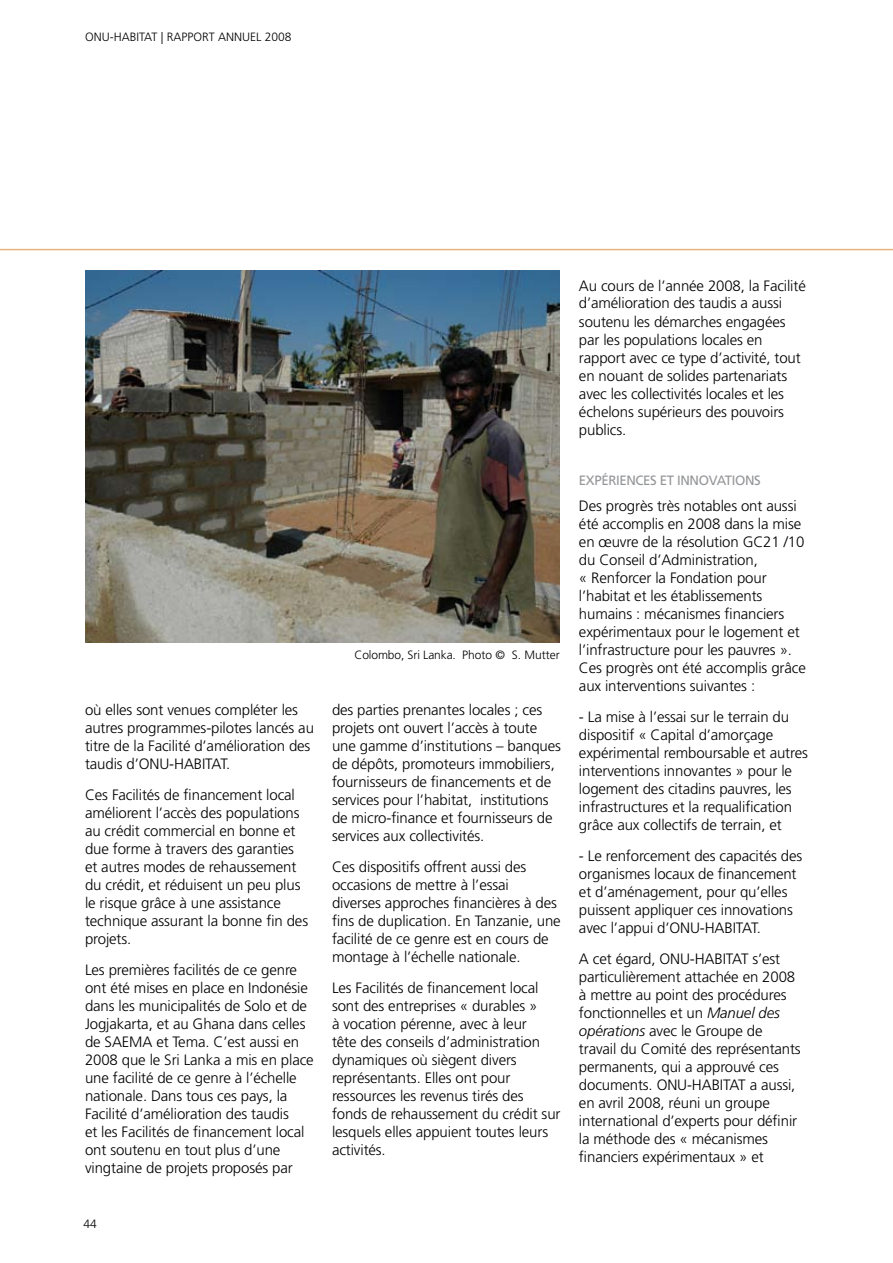
<style>
.page{position:relative;width:893px;height:1263px;background:#fff}
.page>*{position:absolute;margin:0;border:0;box-sizing:border-box;transform-origin:0 0}
.t1{font:300 15px/18px "Frutiger";letter-spacing:-.01em;color:#000}
.t2{font:13.5px "Frutiger";letter-spacing:-.03em;color:#939598}
.t3{font:300 12px "Frutiger";color:#000}
.s1{font-style:italic}
</style>
<div class="page">
<hr style="left:0;top:249px;width:893px;height:1px;background:#e6b37d">
<img style="left:85px;top:271px;width:475px;height:371px">
<p class="t3" style="left:85px;top:30px;width:208px">ONU-habitat | RAPPORT ANNUEL 2008</p>
<p class="t1" style="left:85px;top:701px;width:230px">où elles sont venues compléter les autres programmes-pilotes lancés au titre de la Facilité d’amélioration des taudis d’ONU-HABITAT</p>
<p class="t1" style="left:85px;top:749px;width:211px;line-height:30.8px;text-indent:141px">.<br>Ces Facilités de financement local</p>
<p class="t1" style="left:85px;top:804px;width:225px">améliorent l’accès des populations au crédit commercial en bonne et due forme à travers des garanties et autres modes de rehaussement du crédit, et réduisent un peu plus le risque grâce à une assistance technique assurant la bonne fin des projets.</p>
<p class="t1" style="left:85px;top:961px;width:230px">Les premières facilités de ce genre ont été mises en place en Indonésie dans les municipalités de Solo et de Jogjakarta, et au Ghana dans celles de SAEMA et Tema. C’est aussi en 2008 que le Sri Lanka a mis en place une facilité de ce genre à l’échelle nationale. Dans tous ces pays, la Facilité d’amélioration des taudis<br>et les Facilités de financement local ont soutenu en tout plus d’une vingtaine de projets proposés par</p>
<p class="t3" style="left:84px;top:1217px;width:8px">44</p>
<p class="t3" style="left:354px;top:648px;width:207px">Colombo, Sri Lanka. Photo © S. Mutter</p>
<p class="t1" style="left:332px;top:701px;width:230px">des parties prenantes locales ; ces projets ont ouvert l’accès à toute une gamme d’institutions – banques de dépôts, promoteurs immobiliers, fournisseurs de financements et de services pour l’habitat, institutions de micro-finance et fournisseurs de services aux collectivités.</p>
<p class="t1" style="left:332px;top:858px;width:230px">Ces dispositifs offrent aussi des occasions de mettre à l’essai diverses approches financières à des fins de duplication. En Tanzanie, une facilité de ce genre est en cours de montage à l’échelle nationale.</p>
<p class="t1" style="left:332px;top:979px;width:230px">Les Facilités de financement local sont des entreprises « durables »<br>à vocation pérenne, avec à leur<br>tête des conseils d’administration dynamiques où siègent divers représentants. Elles ont pour ressources les revenus tirés des fonds de rehaussement du crédit sur lesquels elles appuient toutes leurs activités.</p>
<p class="t1" style="left:579px;top:277px;width:228px">Au cours de l’année 2008, la Facilité d’amélioration des taudis a aussi soutenu les démarches engagées par les populations locales en rapport avec ce type d’activité, tout en nouant de solides partenariats avec les collectivités locales et les échelons supérieurs des pouvoirs publics.</p>
<p class="t2" style="left:579px;top:472px;width:112px">EXPÉRIENCES ET INNO</p>
<p class="t2" style="left:709px;top:472px;width:54px">VATIONS</p>
<p class="t1" style="left:579px;top:497px;width:228px">Des progrès très notables ont aussi été accomplis en 2008 dans la mise en œuvre de la résolution GC21 /10 du Conseil d’Administration,<br>« Renforcer la Fondation pour l’habitat et les établissements humains : mécanismes financiers expérimentaux pour le logement et l’infrastructure pour les pauvres ».<br>Ces progrès ont été accomplis grâce aux interventions suivantes :</p>
<p class="t1" style="left:579px;top:708px;width:230px">- La mise à l’essai sur le terrain du dispositif « Capital d’amorçage expérimental remboursable et autres interventions innovantes » pour le logement des citadins pauvres, les infrastructures et la requalification grâce aux collectifs de terrain, et</p>
<p class="t1" style="left:579px;top:847px;width:225px">- Le renforcement des capacités des organismes locaux de financement et d’aménagement, pour qu’elles puissent appliquer ces innovations avec l’appui d’ONU-HABITAT</p>
<p class="t1" style="left:757px;top:919px;width:6px">.</p>
<p class="t1" style="left:579px;top:949px;width:125px">A cet égard, ONU-HABITAT</p>
<p class="t1" style="left:579px;top:949px;width:223px;text-indent:174px">s’est particulièrement attachée en 2008 à mettre au point des procédures fonctionnelles et un <span class="s1">Manuel des opérations</span> avec le Groupe de travail du Comité des représentants permanents, qui a approuvé ces documents. ONU-HABITAT</p>
<p class="t1" style="left:579px;top:1075px;width:220px;text-indent:171px">a aussi, en avril 2008, réuni un groupe international d’experts pour définir la méthode des « mécanismes financiers expérimentaux » et</p>
</div>
